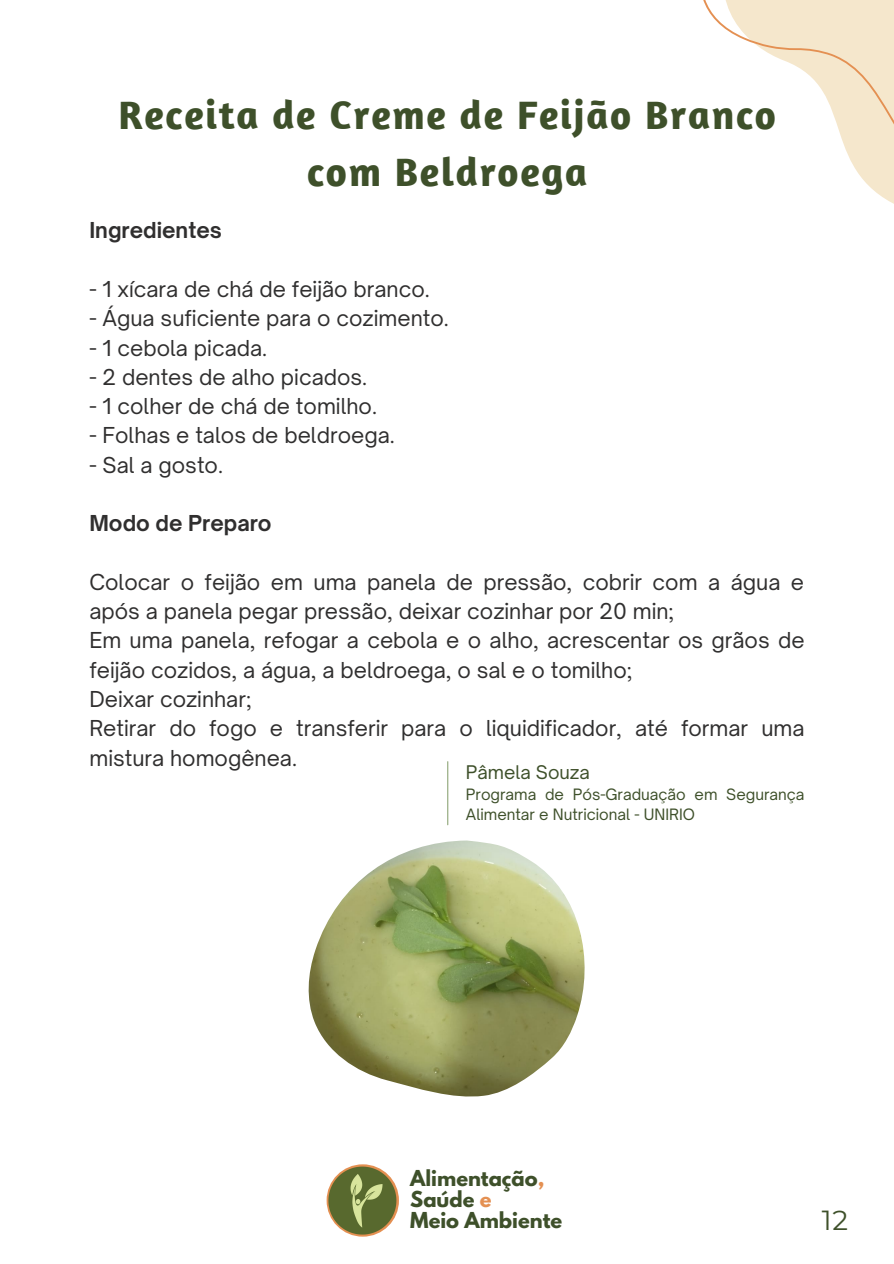
<style>
.page{position:relative;width:894px;height:1264px;background:#fff}
.page>*{position:absolute;margin:0;border:0;box-sizing:border-box;transform-origin:0 0}
.t1{font:700 40.5px/57.4px "Amaranth";letter-spacing:.045em;color:#3e502a;text-align:center}
.t2{font:27.6px "Montserrat";color:#3e502a}
.t3{font:21px/29.2px "Open Sauce One";color:#302f2f}
.t4{font:700 21px "Open Sauce One";color:#302f2f}
.t5{font:700 19.5px "League Spartan";color:#3e502a}
.t6{font:18px "Open Sauce One";color:#3e502a}
.t7{font:15px/20.2px "Open Sauce One";color:#3e502a}
.s1{color:#e49052}
</style>
<div class="page">
<img style="left:326px;top:1164px;width:73px;height:72px;border-radius:50%">
<img style="left:308px;top:840px;width:277px;height:257px">
<svg style="left:703px;top:0;width:190px;height:203px"></svg>
<hr style="left:447px;top:761px;width:1px;height:63px;background:#8fa678">
<p class="t1" style="left:118px;top:85px;width:659px">Receita de Creme de Feijão Branco com Beldroega</p>
<p class="t4" style="left:89px;top:217px;width:134px">Ingredientes</p>
<p class="t3" style="left:89px;top:274px;width:342px">- 1 xícara de chá de feijão branco.</p>
<p class="t3" style="left:89px;top:303px;width:361px">- Água suficiente para o cozimento.</p>
<p class="t3" style="left:89px;top:333px;width:179px">- 1 cebola picada.</p>
<p class="t3" style="left:89px;top:362px;width:279px">- 2 dentes de alho picados.</p>
<p class="t3" style="left:89px;top:391px;width:289px">- 1 colher de chá de tomilho.</p>
<p class="t3" style="left:89px;top:421px;width:307px">- Folhas e talos de beldroega.</p>
<p class="t3" style="left:89px;top:450px;width:135px">- Sal a gosto.</p>
<p class="t4" style="left:89px;top:510px;width:184px">Modo de Preparo</p>
<p class="t3" style="left:89px;top:567px;width:716px">Colocar o feijão em uma panela de pressão, cobrir com a água e após a panela pegar pressão, deixar cozinhar por 20 min;</p>
<p class="t3" style="left:89px;top:625px;width:716px">Em uma panela, refogar a cebola e o alho, acrescentar os grãos de feijão cozidos, a água, a beldroega, o sal e o tomilho;</p>
<p class="t3" style="left:89px;top:684px;width:164px">Deixar cozinhar;</p>
<p class="t3" style="left:89px;top:713px;width:716px">Retirar do fogo e transferir para o liquidificador, até formar uma mistura homogênea.</p>
<p class="t6" style="left:466px;top:760px;width:125px">Pâmela Souza</p>
<p class="t7" style="left:466px;top:784px;width:340px">Programa de Pós-Graduação em Segurança<br>Alimentar e Nutricional - UNIRIO</p>
<p class="t5" style="left:410px;top:1168px;width:136px">Alimentação<span class="s1">,</span></p>
<p class="t5" style="left:410px;top:1189px;width:83px">Saúde <span class="s1">e</span></p>
<p class="t5" style="left:410px;top:1210px;width:153px">Meio Ambiente</p>
<p class="t2" style="left:821px;top:1203px;width:28px">12</p>
</div>
